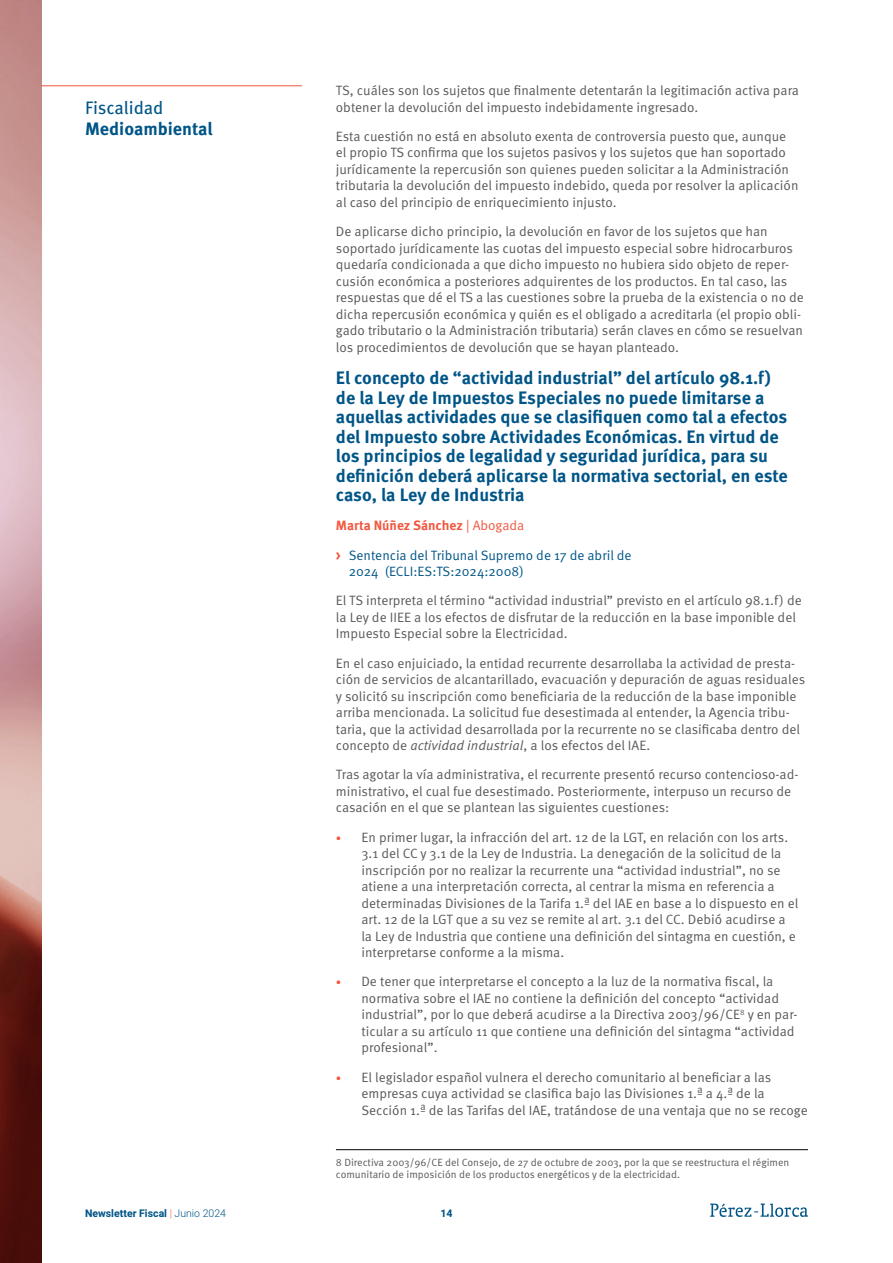
<style>
.page{position:relative;width:893px;height:1263px;background:#fff}
.page>*{position:absolute;margin:0;border:0;box-sizing:border-box;transform-origin:0 0}
.t1{font:700 18px/19.5px "Meta Pro";color:#005587}
.t2{font:18px "Meta Pro";color:#005587}
.t3{font:13.5px/16.5px "Meta Pro Norm";color:#595959}
.t4{font:13.5px/16.5px "Meta Pro Norm";color:#005587}
.t5{font:700 13.5px "Meta Pro";color:#f15841}
.t6{font:10.5px/12px "Meta Pro Norm";color:#595959}
.t7{font:700 10.5px "Heebo";color:#005587}
.s1{font-family:"Meta Pro Norm";font-weight:400}
.s2{font-family:"Meta Pro";font-weight:700;font-size:16.5px;color:#f15841}
.s3{font-family:"Meta Pro Norm Ita"}
.s4{font-size:10.5px;color:#f15841}
.s5{font-weight:300;color:#f15841}
.s6{font-weight:300}
</style>
<div class="page">
<svg style="left:710px;top:1203px;width:98px;height:14px"></svg>
<img style="left:0;top:0;width:41px;height:1263px">
<hr style="left:41px;top:85px;width:261px;height:1px;background:#f15841">
<hr style="left:336px;top:1149px;width:472px;height:1px;background:#000">
<h1 class="t2" style="left:85px;top:94px;width:80px">Fiscalidad</h1>
<h1 class="t1" style="left:85px;top:118px;width:129px">Medioambiental</h1>
<p class="t3" style="left:336px;top:81px;width:465px">TS, cuáles son los sujetos que finalmente detentarán la legitimación activa para obtener la devolución del impuesto indebidamente ingresado.</p>
<p class="t3" style="left:336px;top:127px;width:464px">Esta cuestión no está en absoluto exenta de controversia puesto que, aunque el propio TS confirma que los sujetos pasivos y los sujetos que han soportado jurídicamente la repercusión son quienes pueden solicitar a la Administración tributaria la devolución del impuesto indebido, queda por resolver la aplicación al caso del principio de enriquecimiento injusto.</p>
<p class="t3" style="left:336px;top:222px;width:469px">De aplicarse dicho principio, la devolución en favor de los sujetos que han soportado jurídicamente las cuotas del impuesto especial sobre hidrocarburos quedaría condicionada a que dicho impuesto no hubiera sido objeto de reper&shy;cusión económica a posteriores adquirentes de los productos. En tal caso, las respuestas que dé el TS a las cuestiones sobre la prueba de la existencia o no de dicha repercusión económica y quién es el obligado a acreditarla (el propio obli&shy;gado tributario o la Administración tributaria) serán claves en cómo se resuelvan los procedimientos de devolución que se hayan planteado.</p>
<p class="t1" style="left:336px;top:367px;width:453px">El concepto de “actividad industrial” del artículo 98.1.f) de la Ley de Impuestos Especiales no puede limitarse a aquellas actividades que se clasifiquen como tal a efectos del Impuesto sobre Actividades Económicas. En virtud de los principios de legalidad y seguridad jurídica, para su definición deberá aplicarse la normativa sectorial, en este caso, la Ley de Industria</p>
<p class="t5" style="left:336px;top:515px;width:190px">Marta Núñez Sánchez <span class="s1">| Abogada</span></p>
<p class="t4" style="left:349px;top:546px;width:284px;text-indent:-13px"><span class="s2">›</span> Sentencia del Tribunal Supremo de 17 de abril de<br>2024 (ECLI:ES:TS:2024:2008)</p>
<p class="t3" style="left:336px;top:591px;width:467px">El TS interpreta el término “actividad industrial” previsto en el artículo 98.1.f) de la Ley de IIEE a los efectos de disfrutar de la reducción en la base imponible del<br>Impuesto Especial sobre la Electricidad.</p>
<p class="t3" style="left:336px;top:654px;width:471px">En el caso enjuiciado, la entidad recurrente desarrollaba la actividad de presta&shy;ción de servicios de alcantarillado, evacuación y depuración de aguas residuales y solicitó su inscripción como beneficiaria de la reducción de la base imponible arriba mencionada. La solicitud fue desestimada al entender, la Agencia tribu&shy;taria, que la actividad desarrollada por la recurrente no se clasificaba dentro del concepto de <span class="s3">actividad industrial</span>, a los efectos del IAE.</p>
<p class="t3" style="left:336px;top:765px;width:464px">Tras agotar la vía administrativa, el recurrente presentó recurso contencioso-ad&shy;ministrativo, el cual fue desestimado. Posteriormente, interpuso un recurso de casación en el que se plantean las siguientes cuestiones:</p>
<p class="t3" style="left:361px;top:828px;width:438px;text-indent:-26px"><span class="s4">•</span> En primer lugar, la infracción del art. 12 de la LGT, en relación con los arts.<br>3.1 del CC y 3.1 de la Ley de Industria. La denegación de la solicitud de la inscripción por no realizar la recurrente una “actividad industrial”, no se atiene a una interpretación correcta, al centrar la misma en referencia a determinadas Divisiones de la Tarifa 1.ª del IAE en base a lo dispuesto en el art. 12 de la LGT que a su vez se remite al art. 3.1 del CC. Debió acudirse a la Ley de Industria que contiene una definición del sintagma en cuestión, e interpretarse conforme a la misma.</p>
<p class="t3" style="left:361px;top:972px;width:438px;text-indent:-26px"><span class="s4">•</span> De tener que interpretarse el concepto a la luz de la normativa fiscal, la normativa sobre el IAE no contiene la definición del concepto “actividad industrial”, por lo que deberá acudirse a la Directiva 2003/96/CE<sup>8</sup> y en par&shy;ticular a su artículo 11 que contiene una definición del sintagma “actividad profesional”.</p>
<p class="t3" style="left:361px;top:1068px;width:448px;text-indent:-26px"><span class="s4">•</span> El legislador español vulnera el derecho comunitario al beneficiar a las empresas cuya actividad se clasifica bajo las Divisiones 1.ª a 4.ª de la<br>Sección 1.ª de las Tarifas del IAE, tratándose de una ventaja que no se recoge</p>
<p class="t6" style="left:336px;top:1155px;width:455px">8 Directiva 2003/96/CE del Consejo, de 27 de octubre de 2003, por la que se reestructura el régimen comunitario de imposición de los productos energéticos y de la electricidad.</p>
<p class="t7" style="left:85px;top:1206px;width:142px">Newsletter Fiscal <span class="s5">|</span> <span class="s6">Junio 2024</span></p>
<p class="t7" style="left:440px;top:1206px;width:14px">14</p>
</div>
